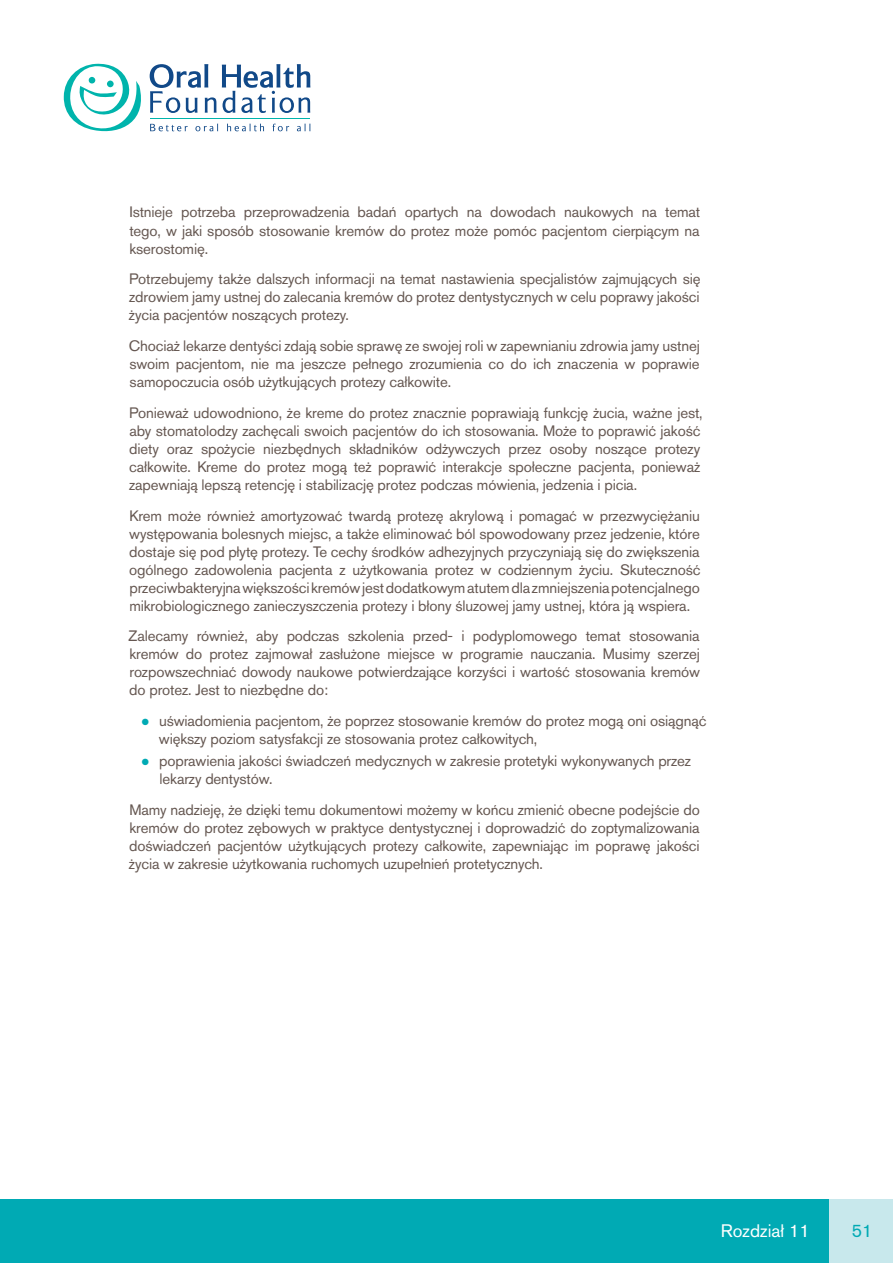
<style>
.page{position:relative;width:893px;height:1263px;background:#fff}
.page>*{position:absolute;margin:0;border:0;box-sizing:border-box;transform-origin:0 0}
.OHF_Header{font:18px "Akzidenz Grotesk Pro";color:#fff}
.t1{font:18px "Akzidenz Grotesk Pro";color:#00aab4}
.OHF_Body_Copy{font:15px/18px "Akzidenz Grotesk Pro";letter-spacing:-.01em;color:#655751;text-align:justify}
.s1{color:#00aab4}
</style>
<div class="page">
<svg style="left:64px;top:64px;width:246px;height:67px"></svg>
<hr style="left:150px;top:118px;width:160px;height:1px;background:#00b4ac">
<div style="left:0;top:1199px;width:893px;height:64px;background:#00aab4"></div>
<div style="left:829px;top:1199px;width:64px;height:64px;background:#c8e8ec"></div>
<p class="OHF_Body_Copy" style="left:129px;top:203px;width:572px">Istnieje potrzeba przeprowadzenia badań opartych na dowodach naukowych na temat tego, w jaki sposób stosowanie kremów do protez może pomóc pacjentom cierpiącym na kserostomię.</p>
<p class="OHF_Body_Copy" style="left:129px;top:270px;width:573px">Potrzebujemy także dalszych informacji na temat nastawienia specjalistów zajmujących się zdrowiem jamy ustnej do zalecania kremów do protez dentystycznych w celu poprawy jakości życia pacjentów noszących protezy.</p>
<p class="OHF_Body_Copy" style="left:129px;top:337px;width:572px">Chociaż lekarze dentyści zdają sobie sprawę ze swojej roli w zapewnianiu zdrowia jamy ustnej swoim pacjentom, nie ma jeszcze pełnego zrozumienia co do ich znaczenia w poprawie samopoczucia osób użytkujących protezy całkowite.</p>
<p class="OHF_Body_Copy" style="left:129px;top:403px;width:575px;text-align:left">Ponieważ udowodniono, że kreme do protez znacznie poprawiają funkcję żucia, ważne jest, aby stomatolodzy zachęcali swoich pacjentów do ich stosowania. Może to poprawić jakość diety oraz spożycie niezbędnych składników odżywczych przez osoby noszące protezy całkowite. Kreme do protez mogą też poprawić interakcje społeczne pacjenta, ponieważ zapewniają lepszą retencję i stabilizację protez podczas mówienia, jedzenia i picia.</p>
<p class="OHF_Body_Copy" style="left:129px;top:506px;width:573px">Krem może również amortyzować twardą protezę akrylową i pomagać w przezwyciężaniu występowania bolesnych miejsc, a także eliminować ból spowodowany przez jedzenie, które dostaje się pod płytę protezy. Te cechy środków adhezyjnych przyczyniają się do zwiększenia ogólnego zadowolenia pacjenta z użytkowania protez w codziennym życiu. Skuteczność przeciwbakteryjna większości kremów jest dodatkowym atutem dla zmniejszenia potencjalnego mikrobiologicznego zanieczyszczenia protezy i błony śluzowej jamy ustnej, która ją wspiera.</p>
<p class="OHF_Body_Copy" style="left:128px;top:627px;width:573px">Zalecamy również, aby podczas szkolenia przed- i podyplomowego temat stosowania kremów do protez zajmował zasłużone miejsce w programie nauczania. Musimy szerzej rozpowszechniać dowody naukowe potwierdzające korzyści i wartość stosowania kremów do protez. Jest to niezbędne do:</p>
<p class="OHF_Body_Copy" style="left:159px;top:712px;width:549px;text-indent:-17px"><span class="s1">●</span> uświadomienia pacjentom, że poprzez stosowanie kremów do protez mogą oni osiągnąć większy poziom satysfakcji ze stosowania protez całkowitych,</p>
<p class="OHF_Body_Copy" style="left:159px;top:752px;width:533px;text-indent:-18px"><span class="s1">●</span> poprawienia jakości świadczeń medycznych w zakresie protetyki wykonywanych przez lekarzy dentystów.</p>
<p class="OHF_Body_Copy" style="left:129px;top:801px;width:572px">Mamy nadzieję, że dzięki temu dokumentowi możemy w końcu zmienić obecne podejście do kremów do protez zębowych w praktyce dentystycznej i doprowadzić do zoptymalizowania doświadczeń pacjentów użytkujących protezy całkowite, zapewniając im poprawę jakości życia w zakresie użytkowania ruchomych uzupełnień protetycznych.</p>
<p class="OHF_Header" style="left:721px;top:1218px;width:91px">Rozdział 11</p>
<p class="t1" style="left:852px;top:1218px;width:22px">51</p>
</div>
